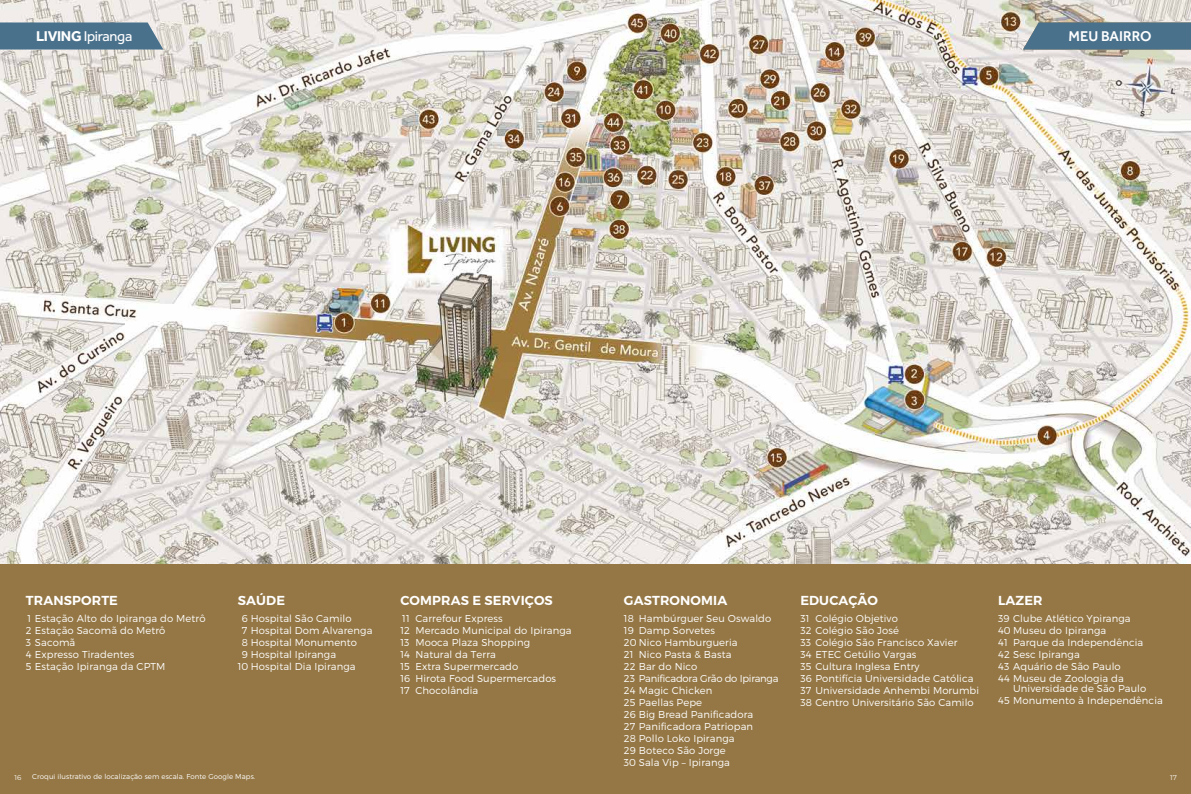
<style>
.page{position:relative;width:1191px;height:794px;background:#fff}
.page>*{position:absolute;margin:0;border:0;box-sizing:border-box;transform-origin:0 0}
.t1{font:500 14.6px "Effra";letter-spacing:.005em;color:#fff}
.t2{font:14.6px "Effra";letter-spacing:-.02em;color:#fff}
.t3{font:600 13px "Montserrat";letter-spacing:.01em;color:#fff}
.t4{font:300 10px/12px "Montserrat";letter-spacing:.01em;color:#fff}
.t5{font:300 7px "Montserrat";letter-spacing:.01em;color:#fff}
.t6{font:7px "Montserrat";color:#fff}
.s1{font-weight:700}
</style>
<div class="page">
<img style="left:0;top:0;width:1191px;height:564px">
<svg style="left:0;top:22px;width:163px;height:28px"></svg>
<div style="left:0;top:564px;width:1191px;height:230px;background:#957745"></div>
<svg style="left:1023px;top:22px;width:168px;height:28px"></svg>
<h1 class="t2" style="left:36px;top:28px;width:98px"><span class="s1">LIVING</span> Ipiranga</h1>
<h1 class="t1" style="left:1055px;top:27px;width:110px">INSTITUC ONAL</h1>
<h1 class="t1" style="left:1068px;top:27px;width:85px">MEU BAIRRO</h1>
<h2 class="t3" style="left:26px;top:592px;width:93px">TRANSPORTE</h2>
<p class="t4" style="left:26px;top:612px;width:181px">1 Estação Alto do Ipiranga do Metrô<br>2 Estação Sacomã do Metrô<br>3 Sacomã<br>4 Expresso Tiradentes<br>5 Estação Ipiranga da CPTM</p>
<h2 class="t3" style="left:238px;top:592px;width:49px">SAÚDE</h2>
<p class="t4" style="left:242px;top:612px;width:111px">6 Hospital São Camilo</p>
<p class="t4" style="left:242px;top:624px;width:132px">7 Hospital Dom Alvarenga</p>
<p class="t4" style="left:242px;top:636px;width:117px">8 Hospital Monumento</p>
<p class="t4" style="left:242px;top:648px;width:96px">9 Hospital Ipiranga</p>
<p class="t4" style="left:238px;top:660px;width:119px">10 Hospital Dia Ipiranga</p>
<h2 class="t3" style="left:400px;top:592px;width:154px">COMPRAS E SERVIÇOS</h2>
<p class="t4" style="left:400px;top:612px;width:173px">11 Carrefour Express<br>12 Mercado Municipal do Ipiranga<br>13 Mooca Plaza Shopping<br>14 Natural da Terra<br>15 Extra Supermercado<br>16 Hirota Food Supermercados<br>17 Chocolândia</p>
<h2 class="t3" style="left:624px;top:592px;width:105px">GASTRONOMIA</h2>
<p class="t4" style="left:624px;top:612px;width:156px">18 Hambúrguer Seu Oswaldo<br>19 Damp Sorvetes<br>20 Nico Hamburgueria<br>21 Nico Pasta &amp; Basta<br>22 Bar do Nico<br>23 Panificadora Grão do Ipiranga<br>24 Magic Chicken<br>25 Paellas Pepe<br>26 Big Bread Panificadora<br>27 Panificadora Patriopan<br>28 Pollo Loko Ipiranga<br>29 Boteco São Jorge<br>30 Sala Vip – Ipiranga</p>
<h2 class="t3" style="left:800px;top:592px;width:79px">EDUCAÇÃO</h2>
<p class="t4" style="left:800px;top:612px;width:180px">31 Colégio Objetivo<br>32 Colégio São José<br>33 Colégio São Francisco Xavier<br>34 ETEC Getúlio Vargas<br>35 Cultura Inglesa Entry<br>36 Pontifícia Universidade Católica<br>37 Universidade Anhembi Morumbi<br>38 Centro Universitário São Camilo</p>
<h2 class="t3" style="left:998px;top:592px;width:46px">LAZER</h2>
<p class="t4" style="left:998px;top:612px;width:147px">39 Clube Atlético Ypiranga<br>40 Museu do Ipiranga<br>41 Parque da Independência<br>42 Sesc Ipiranga<br>43 Aquário de São Paulo<br>44 Museu de Zoologia da</p>
<p class="t4" style="left:998px;top:682px;width:166px;text-align:center">Universidade de São Paulo<br>45 Monumento à Independência</p>
<p class="t5" style="left:32px;top:772px;width:225px">Croqui ilustrativo de localização sem escala. Fonte Google Maps.</p>
<p class="t6" style="left:14px;top:772px;width:8px">16</p>
<p class="t6" style="left:1170px;top:772px;width:8px">17</p>
</div>
